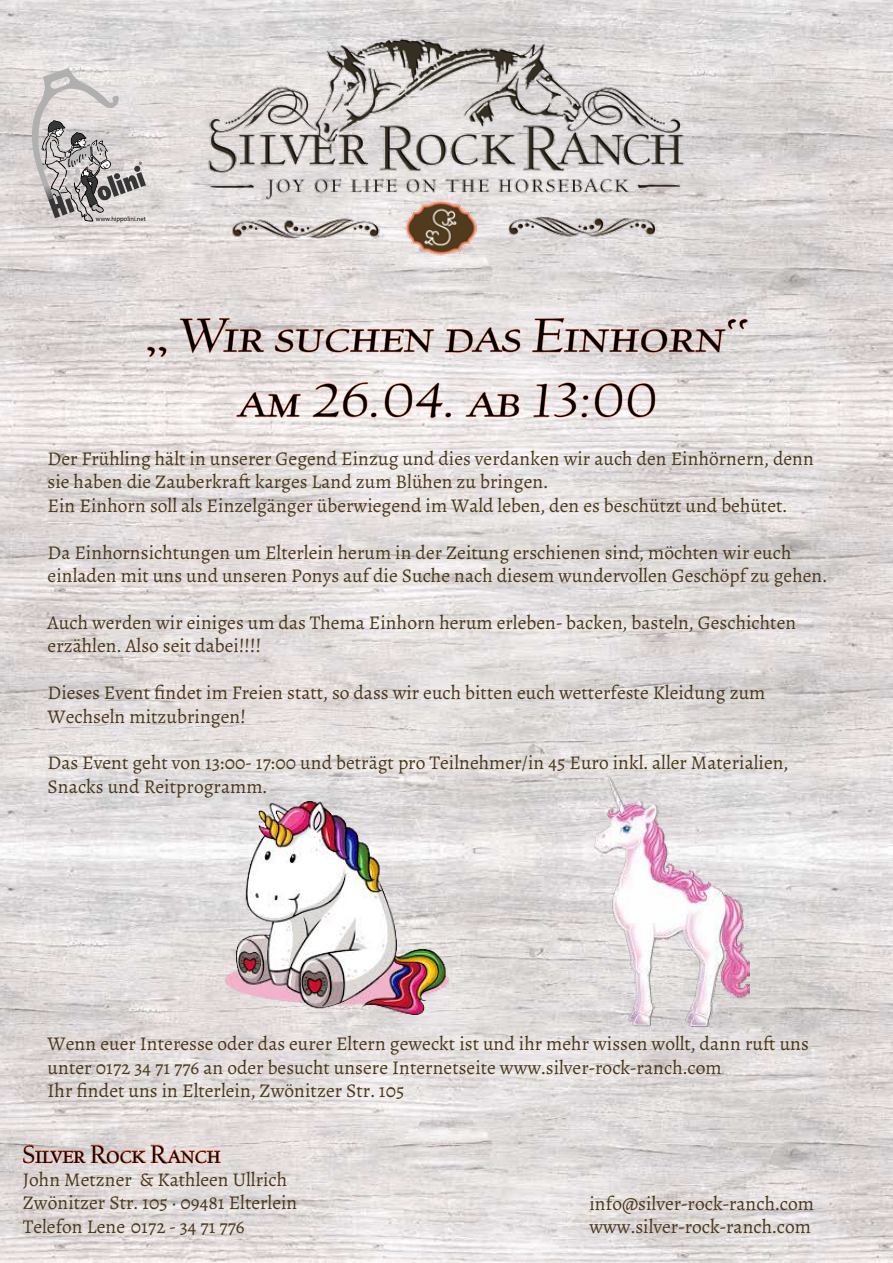
<style>
.page{position:relative;width:893px;height:1263px;background:#fff}
.page>*{position:absolute;margin:0;border:0;box-sizing:border-box;transform-origin:0 0}
.t1{font:54px/64.8px "University OSSC";color:#000;text-align:center;scale:1.15 1}
.t2{font:28.65px "University OSSC";color:#000}
.t3{font:19.5px/23.4px "Alegreya";color:#4b381b}
.t4{font:6.45px "Myriad Pro";color:#000}
</style>
<div class="page">
<img style="left:0;top:0;width:893px;height:1263px">
<img style="left:96px;top:2px;width:689px;height:332px">
<svg style="left:32px;top:68px;width:114px;height:154px;background:#c1bdbd"></svg>
<svg style="left:23px;top:1144px;width:198px;height:20px;background:#e0bab1"></svg>
<svg style="left:147px;top:346px;width:20px;height:11px"></svg>
<svg style="left:179px;top:315px;width:85px;height:49px;background:#dfcbc6"></svg>
<svg style="left:274px;top:317px;width:160px;height:47px;background:#e6d3ce"></svg>
<svg style="left:444px;top:327px;width:77px;height:38px;background:#e6d1cc"></svg>
<svg style="left:532px;top:316px;width:216px;height:48px;background:#e1ceca"></svg>
<svg style="left:236px;top:392px;width:65px;height:37px"></svg>
<svg style="left:312px;top:382px;width:65px;height:36px"></svg>
<svg style="left:383px;top:382px;width:68px;height:36px"></svg>
<svg style="left:465px;top:392px;width:55px;height:37px"></svg>
<svg style="left:533px;top:382px;width:123px;height:36px"></svg>
<img style="left:224px;top:801px;width:226px;height:213px">
<img style="left:594px;top:776px;width:156px;height:251px">
<p class="t4" style="left:96px;top:215px;width:51px">www.hippolini.net</p>
<h1 class="t1" style="left:145px;top:305px;width:531px">„ Wir suchen das Einhorn“ am 26.04. ab 13:00</h1>
<p class="t3" style="left:48px;top:447px;width:768px">Der Frühling hält in unserer Gegend Einzug und dies verdanken wir auch den Einhörnern, denn sie haben die Zauberkraft karges Land zum Blühen zu bringen.<br>Ein Einhorn soll als Einzelgänger überwiegend im Wald leben, den es beschützt und behütet.</p>
<p class="t3" style="left:48px;top:541px;width:781px">Da Einhornsichtungen um Elterlein herum in der Zeitung erschienen sind, möchten wir euch einladen mit uns und unseren Ponys auf die Suche nach diesem wundervollen Geschöpf zu gehen.</p>
<p class="t3" style="left:48px;top:611px;width:750px">Auch werden wir einiges um das Thema Einhorn herum erleben- backen, basteln, Geschichten erzählen. Also seit dabei!!!!</p>
<p class="t3" style="left:48px;top:681px;width:719px">Dieses Event findet im Freien statt, so dass wir euch bitten euch wetterfeste Kleidung zum<br>Wechseln mitzubringen!</p>
<p class="t3" style="left:48px;top:751px;width:742px">Das Event geht von 13:00- 17:00 und beträgt pro Teilnehmer/in 45 Euro inkl. aller Materialien,<br>Snacks und Reitprogramm.</p>
<p class="t3" style="left:48px;top:1032px;width:763px">Wenn euer Interesse oder das eurer Eltern geweckt ist und ihr mehr wissen wollt, dann ruft uns unter 0172 34 71 776 an oder besucht unsere Internetseite www.silver-rock-ranch.com<br>Ihr findet uns in Elterlein, Zwönitzer Str. 105</p>
<h2 class="t2" style="left:23px;top:1140px;width:199px">Silver Rock Ranch</h2>
<p class="t3" style="left:23px;top:1168px;width:276px">John Metzner &amp; Kathleen Ullrich<br>Zwönitzer Str. 105 · 09481 Elterlein<br>Telefon Lene 0172 - 34 71 776</p>
<p class="t3" style="left:589px;top:1191px;width:226px">info@silver-rock-ranch.com www.silver-rock-ranch.com</p>
</div>
